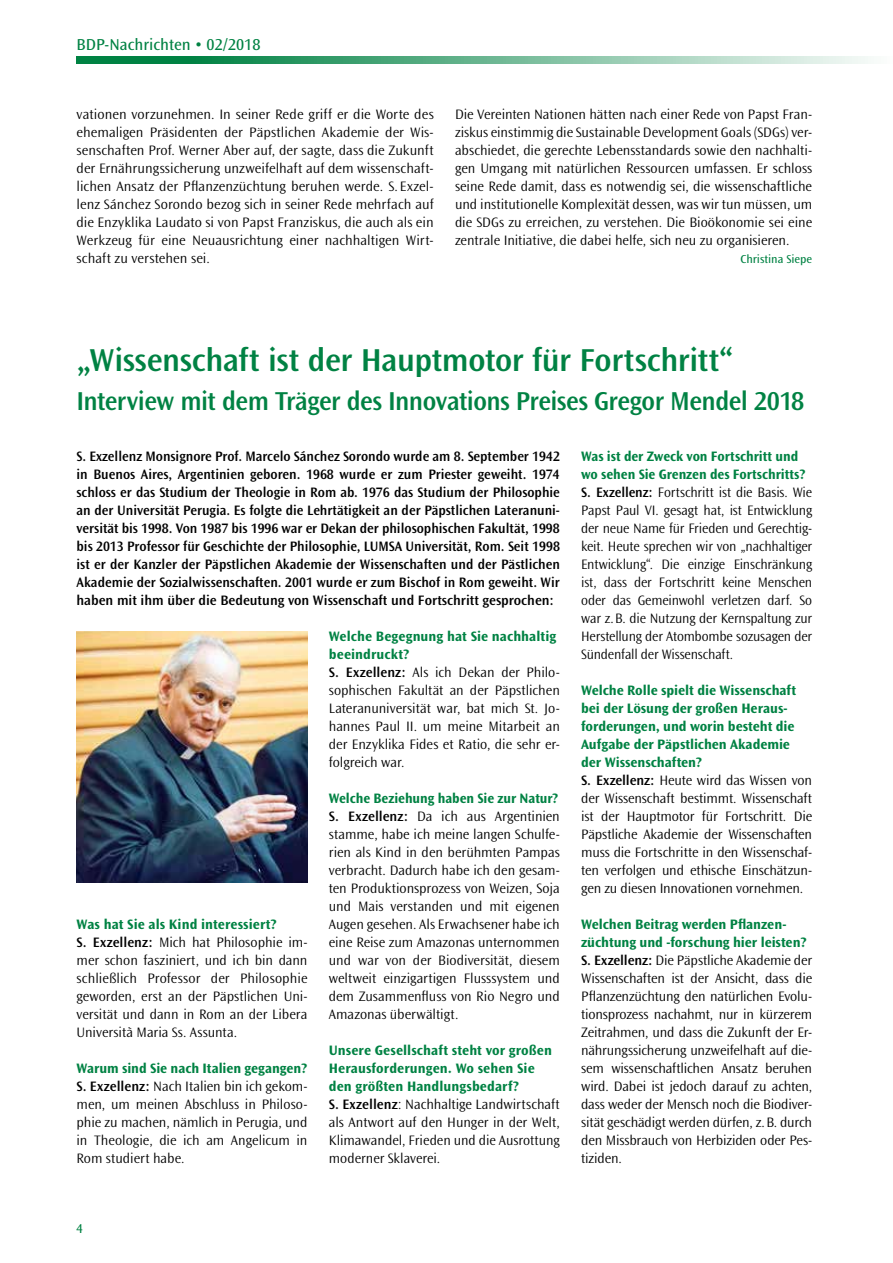
<style>
.page{position:relative;width:893px;height:1263px;background:#fff}
.page>*{position:absolute;margin:0;border:0;box-sizing:border-box;transform-origin:0 0}
.t1{font:600 33px "Ocean Sans";letter-spacing:-.01em;color:#008243}
.t2{font:600 27px "Ocean Sans";letter-spacing:-.02em;color:#008243}
.t3{font:16.5px "Ocean Sans";color:#008243}
.t4{font:300 14.25px/18px "Ocean Sans";letter-spacing:-.005em;color:#000}
.t5{font:600 14.25px/18px "Ocean Sans";color:#000;text-align:justify}
.t6{font:13.5px "Ocean Sans";color:#008243}
.t7{font:12px "Ocean Sans";color:#008243}
.s1{font-weight:700;color:#008243}
.s2{font-weight:600}
</style>
<div class="page">
<img style="left:77px;top:631px;width:231px;height:251px">
<svg style="left:77px;top:57px;width:791px;height:7px;background:#68b48f"></svg>
<p class="t3" style="left:77px;top:35px;width:185px">BDP-Nachrichten • 02/2018</p>
<p class="t4" style="left:77px;top:106px;width:359px;text-align:justify">vationen vorzunehmen. In seiner Rede griff er die Worte des ehemaligen Präsidenten der Päpstlichen Akademie der Wis&shy;senschaften Prof. Werner Aber auf, der sagte, dass die Zukunft der Ernährungssicherung unzweifelhaft auf dem wissenschaft&shy;lichen Ansatz der Pflanzenzüchtung beruhen werde. S. Exzel&shy;lenz Sánchez Sorondo bezog sich in seiner Rede mehrfach auf die Enzyklika Laudato si von Papst Franziskus, die auch als ein Werkzeug für eine Neuausrichtung einer nachhaltigen Wirt&shy;schaft zu verstehen sei.</p>
<p class="t4" style="left:455px;top:106px;width:359px;text-align:justify">Die Vereinten Nationen hätten nach einer Rede von Papst Fran&shy;ziskus einstimmig die Sustainable Development Goals (SDGs) ver&shy;abschiedet, die gerechte Lebensstandards sowie den nachhalti&shy;gen Umgang mit natürlichen Ressourcen umfassen. Er schloss seine Rede damit, dass es notwendig sei, die wissenschaftliche und institutionelle Komplexität dessen, was wir tun müssen, um die SDGs zu erreichen, zu verstehen. Die Bioökonomie sei eine zentrale Initiative, die dabei helfe, sich neu zu organisieren.</p>
<p class="t7" style="left:741px;top:253px;width:73px">Christina Siepe</p>
<h1 class="t1" style="left:77px;top:342px;width:658px">„Wissenschaft ist der Hauptmotor für Fortschritt“</h1>
<h2 class="t2" style="left:77px;top:386px;width:729px">Interview mit dem Träger des Innovations Preises Gregor Mendel 2018</h2>
<p class="t5" style="left:77px;top:448px;width:485px">S. Exzellenz Monsignore Prof. Marcelo Sánchez Sorondo wurde am 8. September 1942 in Buenos Aires, Argentinien geboren. 1968 wurde er zum Priester geweiht. 1974 schloss er das Studium der Theologie in Rom ab. 1976 das Studium der Philosophie an der Universität Perugia. Es folgte die Lehrtätigkeit an der Päpstlichen Lateranuni&shy;versität bis 1998. Von 1987 bis 1996 war er Dekan der philosophischen Fakultät, 1998 bis 2013 Professor für Geschichte der Philosophie, LUMSA Universität, Rom. Seit 1998 ist er der Kanzler der Päpstlichen Akademie der Wissenschaften und der Pästlichen Akademie der Sozialwissenschaften. 2001 wurde er zum Bischof in Rom geweiht. Wir haben mit ihm über die Bedeutung von Wissenschaft und Fortschritt gesprochen:</p>
<p class="t4" style="left:581px;top:448px;width:233px"><span class="s1">Was ist der Zweck von Fortschritt und wo sehen Sie Grenzen des Fortschritts?<br></span><span class="s2">S. Exzellenz:</span> Fortschritt ist die Basis. Wie Papst Paul VI. gesagt hat, ist Entwicklung der neue Name für Frieden und Gerechtig&shy;keit. Heute sprechen wir von „nachhaltiger Entwicklung“. Die einzige Einschränkung ist, dass der Fortschritt keine Menschen oder das Gemeinwohl verletzen darf. So war z.B. die Nutzung der Kernspaltung zur Herstellung der Atombombe sozusagen der Sündenfall der Wissenschaft.</p>
<p class="t4" style="left:581px;top:682px;width:233px"><span class="s1">Welche Rolle spielt die Wissenschaft bei der Lösung der großen Heraus&shy;forderungen, und worin besteht die Aufgabe der Päpstlichen Akademie der Wissenschaften?<br></span><span class="s2">S. Exzellenz:</span> Heute wird das Wissen von der Wissenschaft bestimmt. Wissenschaft ist der Hauptmotor für Fortschritt. Die Päpstliche Akademie der Wissenschaften muss die Fortschritte in den Wissenschaf&shy;ten verfolgen und ethische Einschätzun&shy;gen zu diesen Innovationen vornehmen.</p>
<p class="t4" style="left:581px;top:916px;width:233px"><span class="s1">Welchen Beitrag werden Pflanzen&shy;züchtung und -forschung hier leisten?<br></span><span class="s2">S. Exzellenz:</span> Die Päpstliche Akademie der Wissenschaften ist der Ansicht, dass die Pflanzenzüchtung den natürlichen Evolu&shy;tionsprozess nachahmt, nur in kürzerem Zeitrahmen, und dass die Zukunft der Er&shy;nährungssicherung unzweifelhaft auf die&shy;sem wissenschaftlichen Ansatz beruhen wird. Dabei ist jedoch darauf zu achten, dass weder der Mensch noch die Biodiver&shy;sität geschädigt werden dürfen, z.B. durch den Missbrauch von Herbiziden oder Pes&shy;tiziden.</p>
<p class="t4" style="left:329px;top:628px;width:233px"><span class="s1">Welche Begegnung hat Sie nachhaltig beeindruckt?<br></span><span class="s2">S. Exzellenz:</span> Als ich Dekan der Philo&shy;sophischen Fakultät an der Päpstlichen<br>Lateranuniversität war, bat mich St. Jo&shy;hannes Paul II. um meine Mitarbeit an der Enzyklika Fides et Ratio, die sehr er&shy;folgreich war.</p>
<p class="t4" style="left:329px;top:790px;width:233px"><span class="s1">Welche Beziehung haben Sie zur Natur?<br></span><span class="s2">S. Exzellenz:</span> Da ich aus Argentinien stamme, habe ich meine langen Schulfe&shy;rien als Kind in den berühmten Pampas verbracht. Dadurch habe ich den gesam&shy;ten Produktionsprozess von Weizen, Soja und Mais verstanden und mit eigenen Augen gesehen. Als Erwachsener habe ich eine Reise zum Amazonas unternommen und war von der Biodiversität, diesem weltweit einzigartigen Flusssystem und dem Zusammenfluss von Rio Negro und Amazonas überwältigt.</p>
<p class="t4" style="left:329px;top:1042px;width:233px"><span class="s1">Unsere Gesellschaft steht vor großen Herausforderungen. Wo sehen Sie den größten Handlungsbedarf?<br></span><span class="s2">S. Exzellenz</span>: Nachhaltige Landwirtschaft als Antwort auf den Hunger in der Welt, Klimawandel, Frieden und die Ausrottung moderner Sklaverei.</p>
<p class="t4" style="left:77px;top:916px;width:233px"><span class="s1">Was hat Sie als Kind interessiert?<br></span><span class="s2">S. Exzellenz:</span> Mich hat Philosophie im&shy;mer schon fasziniert, und ich bin dann schließlich Professor der Philosophie geworden, erst an der Päpstlichen Uni&shy;versität und dann in Rom an der Libera Università Maria Ss. Assunta.</p>
<p class="t4" style="left:77px;top:1060px;width:233px;text-align:justify"><span class="s1">Warum sind Sie nach Italien gegangen?<br></span><span class="s2">S. Exzellenz:</span> Nach Italien bin ich gekom&shy;men, um meinen Abschluss in Philoso&shy;phie zu machen, nämlich in Perugia, und in Theologie, die ich am Angelicum in Rom studiert habe.</p>
<p class="t6" style="left:77px;top:1221px;width:8px">4</p>
</div>
